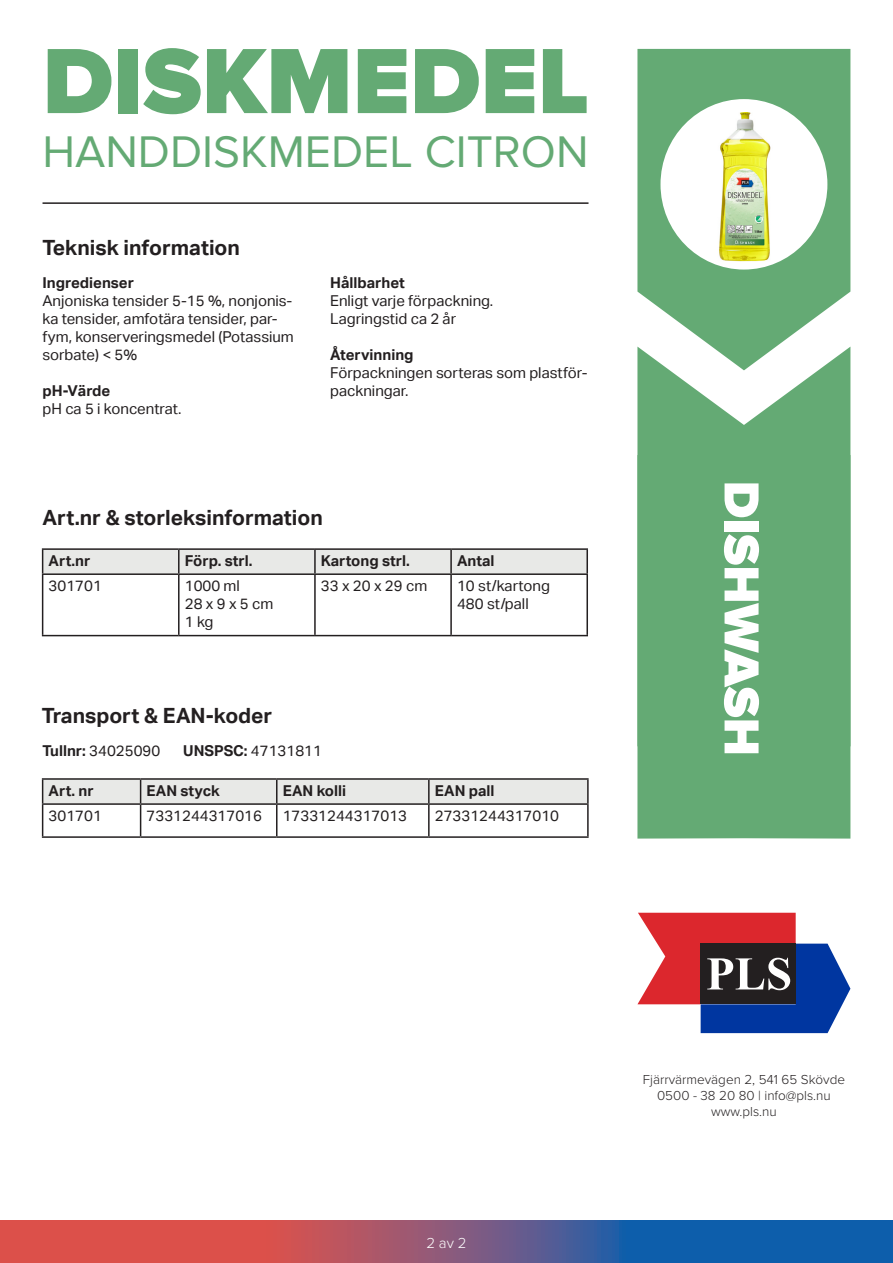
<style>
.page{position:relative;width:893px;height:1263px;background:#fff}
.page>*{position:absolute;margin:0;border:0;box-sizing:border-box;transform-origin:0 0}
.t1{font:900 96px "Proxima Nova";color:#64aa74}
.t2{font:900 51px "Proxima Nova";color:#fff}
.t3{font:45.9px "Proxima Nova";color:#64aa74}
.t4{font:700 21px "Aktiv Grotesk";color:#231f20}
.t5{font:15px/18px "Aktiv Grotesk";color:#231f20}
.t6{font:700 15px "Aktiv Grotesk";color:#231f20}
.t7{font:300 15px "Proxima Nova";color:#fff}
.t8{font:300 13.5px "Proxima Nova";color:#231f20}
.s1{font-weight:700}
</style>
<div class="page">
<svg style="left:637px;top:49px;width:213px;height:298px;fill:#64aa74"></svg>
<div style="left:660px;top:99px;width:167px;height:171px;background:#fff;border-radius:50%"></div>
<svg style="left:0;top:1220px;width:893px;height:43px"></svg>
<hr style="left:42px;top:548px;width:137px;height:2px;background:#231f20">
<div style="left:42px;top:549px;width:544px;height:24px;background:#e8e9e7"></div>
<hr style="left:179px;top:548px;width:136px;height:2px;background:#231f20">
<hr style="left:178px;top:550px;width:2px;height:23px;background:#231f20">
<hr style="left:315px;top:548px;width:136px;height:2px;background:#231f20">
<hr style="left:314px;top:550px;width:2px;height:23px;background:#231f20">
<hr style="left:451px;top:548px;width:137px;height:2px;background:#231f20">
<hr style="left:450px;top:550px;width:2px;height:23px;background:#231f20">
<hr style="left:586px;top:550px;width:2px;height:23px;background:#231f20">
<hr style="left:42px;top:573px;width:137px;height:2px;background:#231f20">
<hr style="left:42px;top:575px;width:1px;height:60px;background:#231f20">
<hr style="left:179px;top:573px;width:136px;height:2px;background:#231f20">
<hr style="left:178px;top:575px;width:2px;height:60px;background:#231f20">
<hr style="left:315px;top:573px;width:136px;height:2px;background:#231f20">
<hr style="left:314px;top:575px;width:2px;height:60px;background:#231f20">
<hr style="left:451px;top:573px;width:137px;height:2px;background:#231f20">
<hr style="left:450px;top:575px;width:2px;height:60px;background:#231f20">
<hr style="left:586px;top:575px;width:2px;height:60px;background:#231f20">
<hr style="left:42px;top:635px;width:137px;height:1px;background:#231f20">
<hr style="left:179px;top:635px;width:136px;height:1px;background:#231f20">
<hr style="left:315px;top:635px;width:136px;height:1px;background:#231f20">
<hr style="left:451px;top:635px;width:137px;height:1px;background:#231f20">
<hr style="left:42px;top:778px;width:99px;height:2px;background:#231f20">
<hr style="left:141px;top:778px;width:136px;height:2px;background:#231f20">
<hr style="left:277px;top:778px;width:152px;height:2px;background:#231f20">
<div style="left:42px;top:779px;width:545px;height:24px;background:#e8e9e7"></div>
<hr style="left:429px;top:778px;width:160px;height:2px;background:#231f20">
<hr style="left:428px;top:780px;width:2px;height:23px;background:#231f20">
<hr style="left:587px;top:780px;width:2px;height:23px;background:#231f20">
<hr style="left:42px;top:803px;width:99px;height:2px;background:#231f20">
<hr style="left:42px;top:805px;width:1px;height:31px;background:#231f20">
<hr style="left:141px;top:803px;width:136px;height:2px;background:#231f20">
<hr style="left:140px;top:805px;width:1px;height:31px;background:#231f20">
<hr style="left:277px;top:803px;width:152px;height:2px;background:#231f20">
<hr style="left:276px;top:805px;width:1px;height:31px;background:#231f20">
<hr style="left:429px;top:803px;width:160px;height:2px;background:#231f20">
<hr style="left:428px;top:805px;width:2px;height:31px;background:#231f20">
<hr style="left:587px;top:805px;width:2px;height:31px;background:#231f20">
<hr style="left:42px;top:836px;width:99px;height:2px;background:#231f20">
<hr style="left:141px;top:836px;width:136px;height:2px;background:#231f20">
<hr style="left:277px;top:836px;width:152px;height:2px;background:#231f20">
<hr style="left:429px;top:836px;width:160px;height:2px;background:#231f20">
<svg style="left:637px;top:913px;width:213px;height:120px"></svg>
<svg style="left:637px;top:347px;width:213px;height:108px;fill:#64aa74"></svg>
<div style="left:637px;top:455px;width:213px;height:383px;background:#64aa74"></div>
<hr style="left:43px;top:202px;width:545px;height:2px;background:#231f20">
<img style="left:719px;top:112px;width:52px;height:149px">
<p class="t1" style="left:43px;top:26px;width:548px">DISKMEDEL</p>
<p class="t3" style="left:42px;top:126px;width:547px">HANDDISKMEDEL CITRON</p>
<p class="t4" style="left:43px;top:235px;width:199px">Teknisk information</p>
<p class="t6" style="left:43px;top:274px;width:93px">Ingredienser</p>
<p class="t5" style="left:43px;top:292px;width:253px">Anjoniska tensider 5-15 %, nonjonis&shy;ka tensider, amfotära tensider, par&shy;fym, konserveringsmedel (Potassium sorbate) &lt; 5%</p>
<p class="t6" style="left:43px;top:382px;width:69px">pH-Värde</p>
<p class="t5" style="left:43px;top:400px;width:141px">pH ca 5 i koncentrat.</p>
<p class="t6" style="left:330px;top:274px;width:76px">Hållbarhet</p>
<p class="t5" style="left:330px;top:292px;width:165px">Enligt varje förpackning.</p>
<p class="t5" style="left:330px;top:310px;width:128px">Lagringstid ca 2 år</p>
<p class="t6" style="left:330px;top:346px;width:85px">Återvinning</p>
<p class="t5" style="left:330px;top:364px;width:259px">Förpackningen sorteras som plastför&shy;packningar.</p>
<p class="t4" style="left:43px;top:505px;width:282px">Art.nr &amp; storleksinformation</p>
<p class="t6" style="left:49px;top:552px;width:43px">Art.nr</p>
<p class="t6" style="left:185px;top:552px;width:69px">Förp. strl.</p>
<p class="t6" style="left:321px;top:552px;width:90px">Kartong strl.</p>
<p class="t6" style="left:457px;top:552px;width:39px">Antal</p>
<p class="t5" style="left:49px;top:577px;width:55px">301701</p>
<p class="t5" style="left:185px;top:577px;width:57px">1000 ml</p>
<p class="t5" style="left:185px;top:595px;width:90px">28 x 9 x 5 cm</p>
<p class="t5" style="left:185px;top:613px;width:30px">1 kg</p>
<p class="t5" style="left:321px;top:577px;width:108px">33 x 20 x 29 cm</p>
<p class="t5" style="left:457px;top:577px;width:94px">10 st/kartong</p>
<p class="t5" style="left:457px;top:595px;width:73px">480 st/pall</p>
<p class="t4" style="left:42px;top:703px;width:232px">Transport &amp; EAN-koder</p>
<p class="t5" style="left:183px;top:742px;width:140px"><span class="s1">UNSPSC:</span> 47131811</p>
<p class="t5" style="left:43px;top:742px;width:119px"><span class="s1">Tullnr:</span> 34025090</p>
<p class="t6" style="left:49px;top:782px;width:47px">Art. nr</p>
<p class="t6" style="left:147px;top:782px;width:75px">EAN styck</p>
<p class="t6" style="left:283px;top:782px;width:65px">EAN kolli</p>
<p class="t6" style="left:435px;top:782px;width:61px">EAN pall</p>
<p class="t5" style="left:49px;top:807px;width:55px">301701</p>
<p class="t5" style="left:147px;top:807px;width:117px">7331244317016</p>
<p class="t5" style="left:283px;top:807px;width:126px">17331244317013</p>
<p class="t5" style="left:435px;top:807px;width:126px">27331244317010</p>
<p class="t2" style="left:771px;top:481px;width:277px;rotate:90deg">DISHWASH</p>
<p class="t7" style="left:426px;top:1231px;width:42px">2 av 2</p>
<p class="t8" style="left:643px;top:1069px;width:204px">Fjärrvärmevägen 2, 541 65 Skövde</p>
<p class="t8" style="left:657px;top:1086px;width:175px">0500 - 38 20 80 | info@pls.nu</p>
<p class="t8" style="left:711px;top:1102px;width:67px">www.pls.nu</p>
</div>
